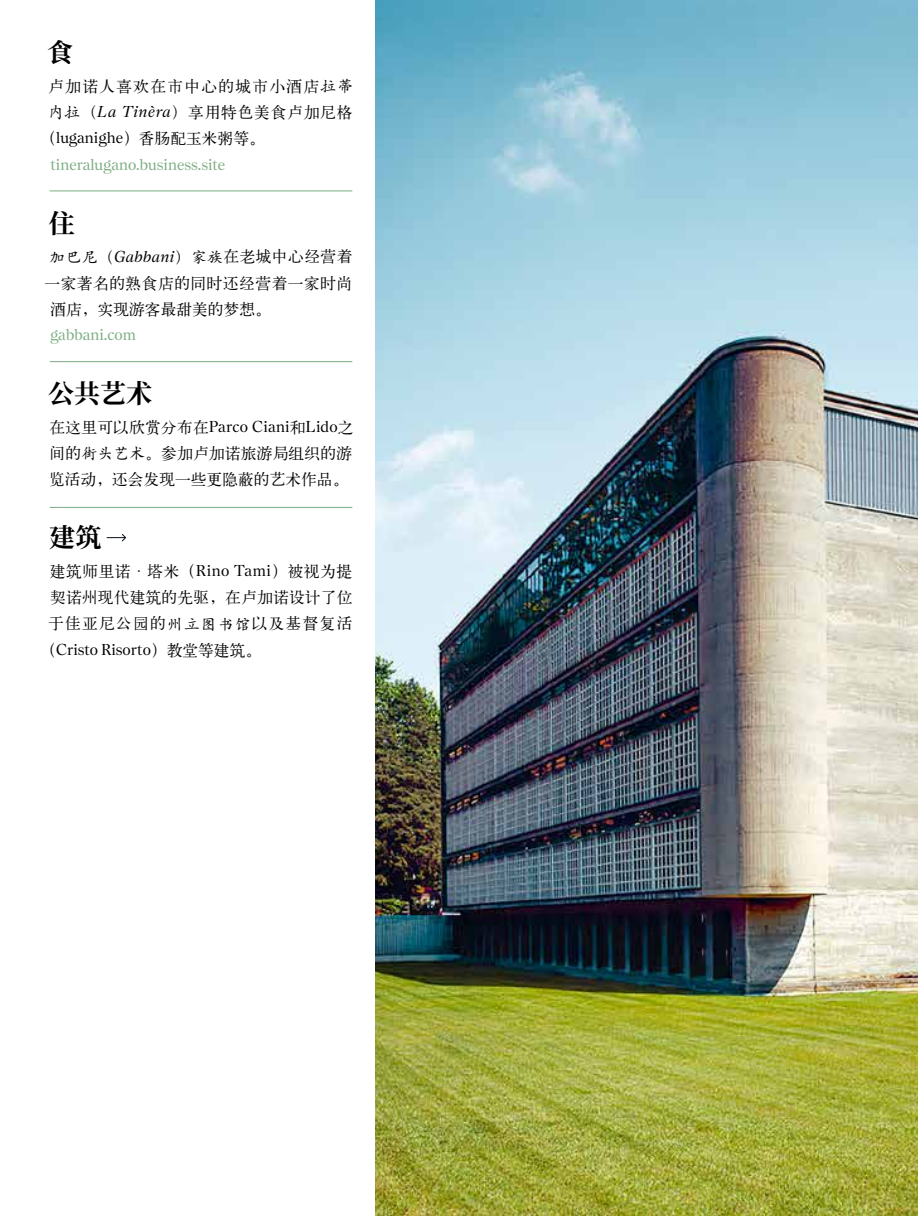
<style>
.page{position:relative;width:918px;height:1216px;background:#fff}
.page>*{position:absolute;margin:0;border:0;box-sizing:border-box;transform-origin:0 0}
.t1{font:700 26.07px "Source Han Serif CN";color:#000}
.t2{font:15.75px/26.2px "H Ya 1 gj";letter-spacing:.03em;color:#000;text-align:justify}
.t3{font:15.75px/26.2px "H Ya 1 gj";color:#000}
.t4{font:15.75px "Nantes";color:#000}
.t5{font:15.75px "Nantes";color:#7bad81}
.t6{font:15.75px "H Ya 1 gj";letter-spacing:.08em;color:#000}
.s1{font-family:"H Yc 1 gj"}
.s2{font-family:"Nantes";font-style:italic}
.s3{font-family:"Nantes"}
.s4{font-family:"H Ya 1 gj"}
.s5{font-family:"Adobe Song Std";font-weight:300}
</style>
<div class="page">
<img style="left:375px;top:0;width:543px;height:1215px">
<hr style="left:50px;top:190px;width:302px;height:1px;background:#7bad81">
<hr style="left:50px;top:361px;width:302px;height:1px;background:#7bad81">
<hr style="left:50px;top:507px;width:302px;height:1px;background:#7bad81">
<svg style="left:107px;top:534px;width:19px;height:7px"></svg>
<h1 class="t1" style="left:47px;top:38px;width:28px">食</h1>
<p class="t6" style="left:48px;top:78px;width:306px">卢加诺人喜欢在市中心的城市小酒店<span class="s1">拉蒂</span></p>
<p class="t2" style="left:48px;top:99px;width:306px"><span class="s1">内拉（</span><span class="s2">La Tinèra</span><span class="s1">）</span>享用特色美食卢加尼格</p>
<p class="t3" style="left:41px;top:126px;width:226px">（<span class="s3">luganighe</span>）香肠配玉米粥等。</p>
<p class="t5" style="left:50px;top:153px;width:176px">tineralugano.business.site</p>
<h1 class="t1" style="left:49px;top:208px;width:28px">住</h1>
<p class="t2" style="left:49px;top:243px;width:305px"><span class="s1">加巴尼（</span><span class="s2">Gabbani</span><span class="s1">）家族</span>在老城中心经营着</p>
<p class="t2" style="left:45px;top:270px;width:309px">一家著名的熟食店的同时还经营着一家时尚</p>
<p class="t3" style="left:50px;top:296px;width:222px">酒店，实现游客最甜美的梦想。</p>
<p class="t5" style="left:50px;top:323px;width:87px">gabbani.com</p>
<h1 class="t1" style="left:48px;top:379px;width:106px">公共艺术</h1>
<p class="t4" style="left:49px;top:415px;width:306px"><span class="s4">在这里可以欣赏分布在</span>Parco Ciani<span class="s4">和</span>Lido<span class="s4">之</span></p>
<p class="t3" style="left:49px;top:440px;width:304px">间的<span class="s1">街头艺术</span>。参加卢加诺旅游局组织的游览活动，还会发现一些更隐蔽的艺术作品。</p>
<h1 class="t1" style="left:49px;top:523px;width:54px">建筑</h1>
<p class="t2" style="left:48px;top:558px;width:306px">建筑师里诺<span class="s5">・</span>塔米（<span class="s3">Rino Tami</span>）被视为提契诺州现代建筑的先驱，在卢加诺设计了位于佳亚尼公园的<span class="s1">州立图书馆</span>以及基督复活</p>
<p class="t4" style="left:40px;top:638px;width:222px"><span class="s4">（</span>Cristo Risorto<span class="s4">）教堂等建筑。</span></p>
</div>
